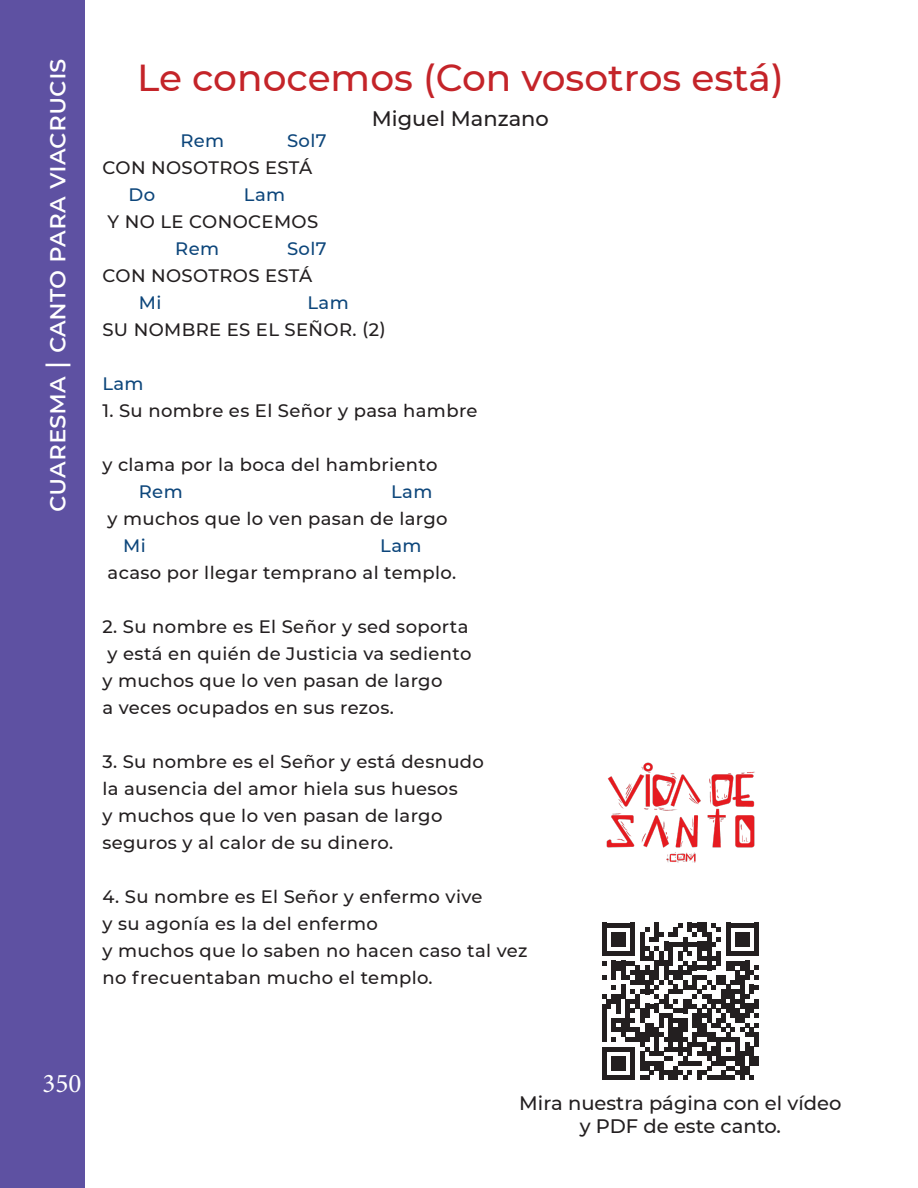
<style>
.page{position:relative;width:918px;height:1188px;background:#fff}
.page>*{position:absolute;margin:0;border:0;box-sizing:border-box;transform-origin:0 0}
.t1{font:500 37.5px "Montserrat";color:#c42429}
.t2{font:500 27px "Montserrat";color:#fff}
.t3{font:27px "Minion Pro";color:#fff}
.t4{font:500 21px "Montserrat";color:#231f20}
.t5{font:500 19.5px/23.4px "Montserrat";color:#231f20;text-align:center}
.t6{font:500 18px "Montserrat";letter-spacing:.02em;color:#231f20}
.t7{font:500 18px "Montserrat";letter-spacing:.02em;color:#0d467b}
</style>
<div class="page">
<div style="left:0;top:0;width:85px;height:1188px;background:#5e51a2"></div>
<img style="left:606px;top:762px;width:149px;height:101px">
<svg style="left:602px;top:923px;width:157px;height:157px"></svg>
<div style="left:754px;top:1032px;width:5px;height:15px;background:#231f20"></div>
<div style="left:754px;top:1056px;width:5px;height:10px;background:#231f20"></div>
<p class="t2" style="left:37px;top:512px;width:456px;rotate:-90deg">cuaresma | canto para viacrucis</p>
<p class="t1" style="left:137px;top:52px;width:648px">Le conocemos (Con vosotros está)</p>
<p class="t4" style="left:372px;top:104px;width:179px">Miguel Manzano</p>
<p class="t7" style="left:180px;top:128px;width:45px">Rem</p>
<p class="t7" style="left:287px;top:128px;width:41px">Sol7</p>
<p class="t6" style="left:102px;top:155px;width:211px">CON NOSOTROS ESTÁ</p>
<p class="t7" style="left:128px;top:182px;width:28px">Do</p>
<p class="t7" style="left:244px;top:182px;width:43px">Lam</p>
<p class="t6" style="left:108px;top:209px;width:212px">Y NO LE CONOCEMOS</p>
<p class="t7" style="left:175px;top:236px;width:45px">Rem</p>
<p class="t7" style="left:287px;top:236px;width:41px">Sol7</p>
<p class="t6" style="left:102px;top:263px;width:211px">CON NOSOTROS ESTÁ</p>
<p class="t7" style="left:139px;top:290px;width:24px">Mi</p>
<p class="t7" style="left:307px;top:290px;width:43px">Lam</p>
<p class="t6" style="left:102px;top:317px;width:285px">SU NOMBRE ES EL SEÑOR. (2)</p>
<p class="t7" style="left:102px;top:371px;width:43px">Lam</p>
<p class="t6" style="left:102px;top:398px;width:377px">1. Su nombre es El Señor y pasa hambre</p>
<p class="t6" style="left:102px;top:452px;width:337px">y clama por la boca del hambriento</p>
<p class="t7" style="left:139px;top:479px;width:45px">Rem</p>
<p class="t7" style="left:391px;top:479px;width:43px">Lam</p>
<p class="t6" style="left:108px;top:506px;width:342px">y muchos que lo ven pasan de largo</p>
<p class="t7" style="left:123px;top:533px;width:24px">Mi</p>
<p class="t7" style="left:380px;top:533px;width:43px">Lam</p>
<p class="t6" style="left:108px;top:560px;width:350px">acaso por llegar temprano al templo.</p>
<p class="t6" style="left:102px;top:614px;width:368px">2. Su nombre es El Señor y sed soporta</p>
<p class="t6" style="left:108px;top:641px;width:365px">y está en quién de Justicia va sediento</p>
<p class="t6" style="left:102px;top:668px;width:342px">y muchos que lo ven pasan de largo</p>
<p class="t6" style="left:102px;top:695px;width:293px">a veces ocupados en sus rezos.</p>
<p class="t6" style="left:102px;top:749px;width:383px">3. Su nombre es el Señor y está desnudo</p>
<p class="t6" style="left:102px;top:776px;width:357px">la ausencia del amor hiela sus huesos</p>
<p class="t6" style="left:102px;top:803px;width:342px">y muchos que lo ven pasan de largo</p>
<p class="t6" style="left:102px;top:830px;width:292px">seguros y al calor de su dinero.</p>
<p class="t6" style="left:102px;top:884px;width:382px">4. Su nombre es El Señor y enfermo vive</p>
<p class="t6" style="left:102px;top:911px;width:277px">y su agonía es la del enfermo</p>
<p class="t6" style="left:102px;top:938px;width:427px">y muchos que lo saben no hacen caso tal vez</p>
<p class="t6" style="left:102px;top:965px;width:332px">no frecuentaban mucho el templo.</p>
<h2 class="t3" style="left:43px;top:1065px;width:40px">350</h2>
<p class="t5" style="left:519px;top:1090px;width:324px">Mira nuestra página con el vídeo y PDF de este canto.</p>
</div>
